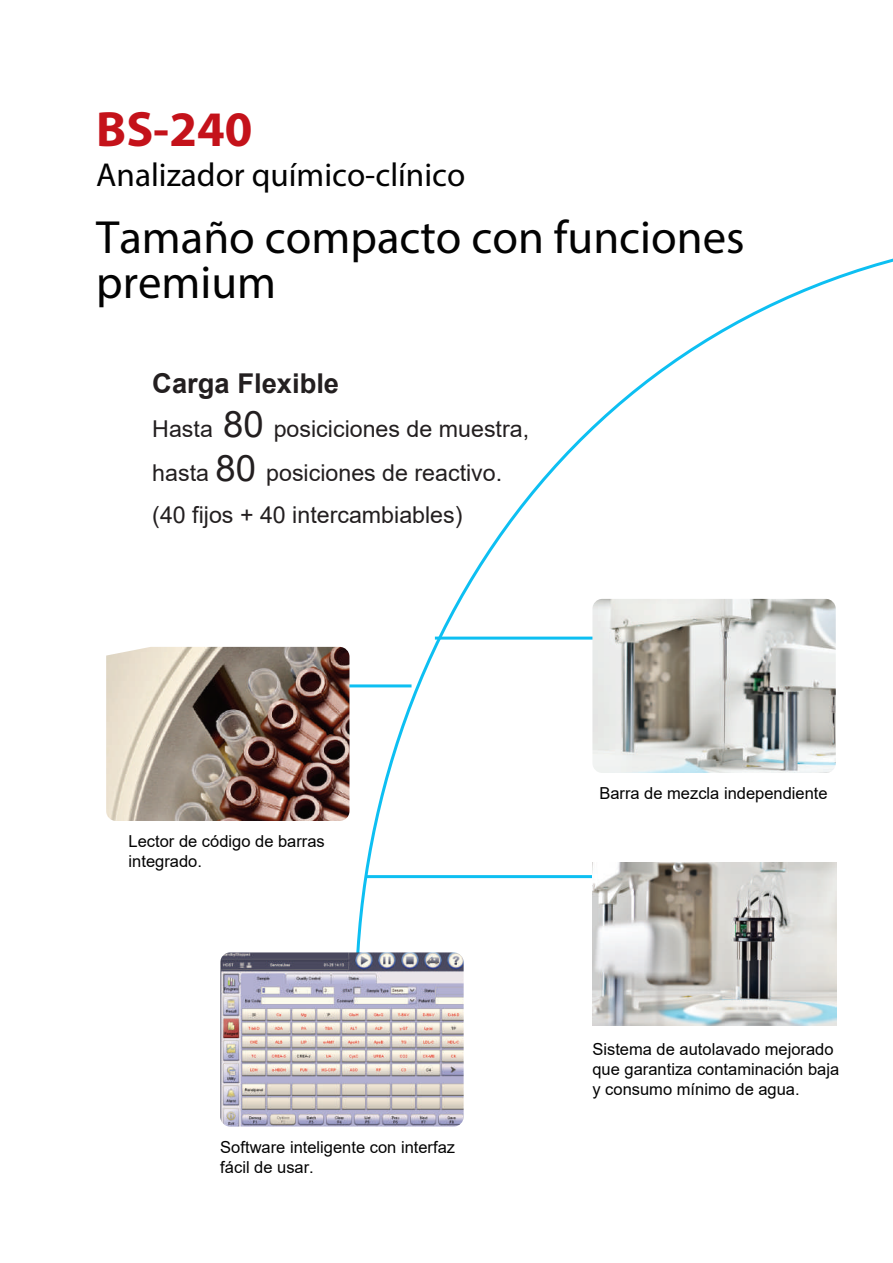
<style>
.page{position:relative;width:893px;height:1263px;background:#fff}
.page>*{position:absolute;margin:0;border:0;box-sizing:border-box;transform-origin:0 0}
.t1{font:700 49.8px "Myriad Pro";color:#c4121a}
.t2{font:46.8px/45px "Myriad Pro";color:#030303}
.t3{font:33.3px "Myriad Pro";color:#030303}
.t4{font:700 27.3px "Arial";color:#231f20}
.t5{font:23.25px/43.8px "Arial";color:#231f20}
.t6{font:16.5px/19.8px "Arial";color:#030303}
.s1{font-size:36.45px}
</style>
<div class="page">
<svg style="left:353px;top:258px;width:540px;height:694px"></svg>
<img style="left:220px;top:952px;width:244px;height:174px">
<img style="left:592px;top:862px;width:245px;height:163px">
<hr style="left:435px;top:637px;width:270px;height:3px;background:#0dbff2">
<img style="left:592px;top:599px;width:244px;height:174px">
<hr style="left:141px;top:684px;width:270px;height:3px;background:#0dbff2">
<img style="left:106px;top:647px;width:243px;height:174px">
<h1 class="t1" style="left:96px;top:97px;width:158px">BS-240</h1>
<h3 class="t3" style="left:96px;top:155px;width:371px">Analizador químico-clínico</h3>
<h2 class="t2" style="left:96px;top:214px;width:650px">Tamaño compacto con funciones premium</h2>
<h3 class="t4" style="left:152px;top:364px;width:188px">Carga Flexible</h3>
<h3 class="t5" style="left:152px;top:407px;width:378px">Hasta <span class="s1">80</span> posiciciones de muestra, hasta <span class="s1">80</span> posiciones de reactivo.</h3>
<h3 class="t5" style="left:152px;top:493px;width:312px">(40 fijos + 40 intercambiables)</h3>
<p class="t6" style="left:129px;top:831px;width:198px">Lector de código de barras integrado.</p>
<p class="t6" style="left:220px;top:1137px;width:236px">Software inteligente con interfaz fácil de usar.</p>
<p class="t6" style="left:599px;top:783px;width:230px">Barra de mezcla independiente</p>
<p class="t6" style="left:592px;top:1040px;width:248px">Sistema de autolavado mejorado que garantiza contaminación baja y consumo mínimo de agua.</p>
</div>
